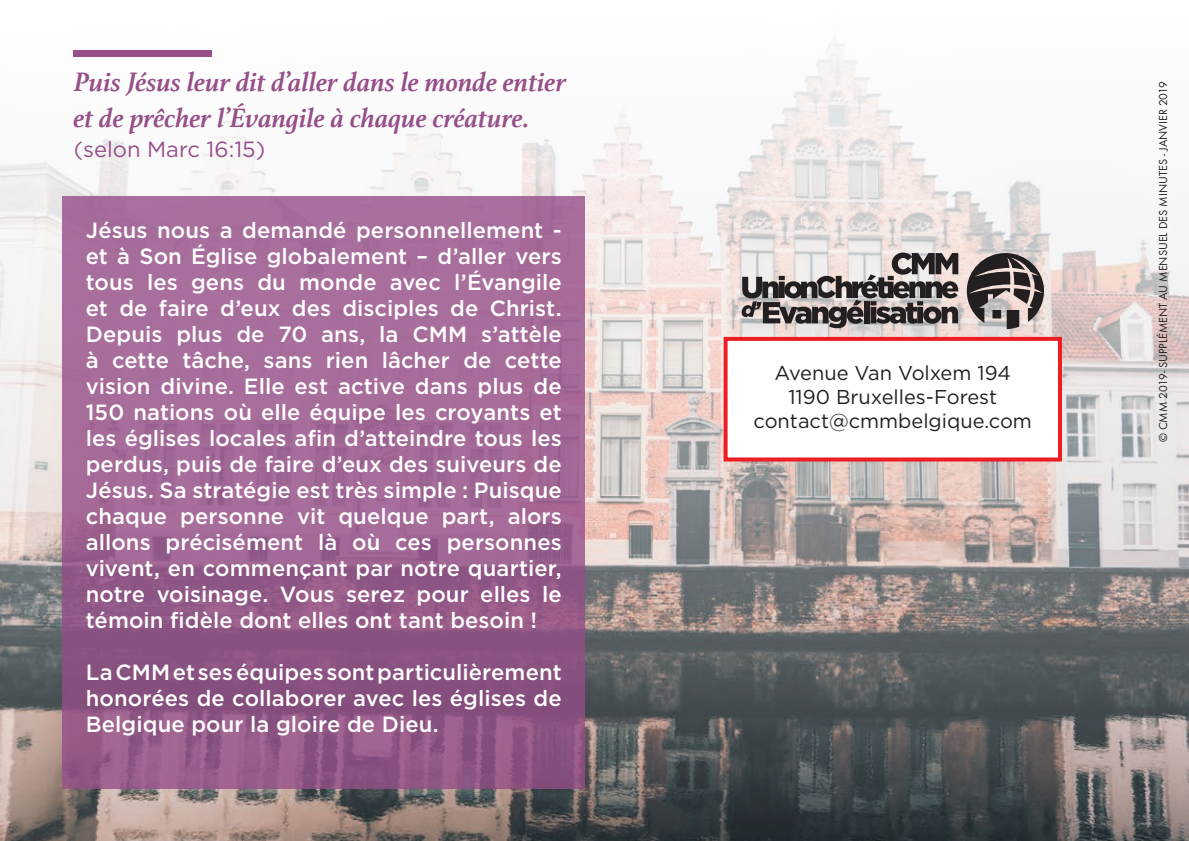
<style>
.page{position:relative;width:1189px;height:841px;background:#fff}
.page>*{position:absolute;margin:0;border:0;box-sizing:border-box;transform-origin:0 0}
.t1{font:italic 700 28px/36px "Athelas";color:#964f89}
.t2{font:500 22px/26px "Gotham";letter-spacing:.005em;color:#fff;text-align:justify}
.t3{font:22px "Gotham";color:#964f89}
.t4{font:20px/24px "Gotham";color:#231f20;text-align:center}
.t5{font:12px "Futura T";color:#231f20}
</style>
<div class="page">
<img style="left:0;top:41px;width:1189px;height:799px">
<div style="left:723px;top:337px;width:339px;height:124px;background:#fff;border:4px solid #ee1d23"></div>
<svg style="left:62px;top:195px;width:523px;height:593px;background:#9d6391"></svg>
<div style="left:74px;top:50px;width:138px;height:6px;background:#964f89"></div>
<svg style="left:967px;top:253px;width:77px;height:76px;background:#827977"></svg>
<svg style="left:742px;top:252px;width:216px;height:76px;background:#979190"></svg>
<p class="t1" style="left:74px;top:64px;width:494px">Puis Jésus leur dit d’aller dans le monde entier et de prêcher l’Évangile à chaque créature.</p>
<p class="t3" style="left:74px;top:135px;width:193px">(selon Marc 16:15)</p>
<p class="t2" style="left:86px;top:216px;width:478px">Jésus nous a demandé personnellement - et à Son Église globalement – d’aller vers tous les gens du monde avec l’Évangile et de faire d’eux des disciples de Christ.<br>Depuis plus de 70 ans, la CMM s’attèle à cette tâche, sans rien lâcher de cette vision divine. Elle est active dans plus de 150 nations où elle équipe les croyants et les églises locales afin d’atteindre tous les perdus, puis de faire d’eux des suiveurs de Jésus. Sa stratégie est très simple : Puisque chaque personne vit quelque part, alors allons précisément là où ces personnes vivent, en commençant par notre quartier, notre voisinage. Vous serez pour elles le témoin fidèle dont elles ont tant besoin !</p>
<p class="t2" style="left:86px;top:658px;width:477px">La CMM et ses équipes sont particulièrement honorées de collaborer avec les églises de Belgique pour la gloire de Dieu.</p>
<p class="t4" style="left:754px;top:360px;width:280px">Avenue Van Volxem 194<br>1190 Bruxelles-Forest contact@cmmbelgique.com</p>
<p class="t5" style="left:1156px;top:442px;width:363px;rotate:-90deg">© CMM 2019- SUPPLÉMENT AU MENSUEL DES MINUTES - JANVIER 2019</p>
</div>
